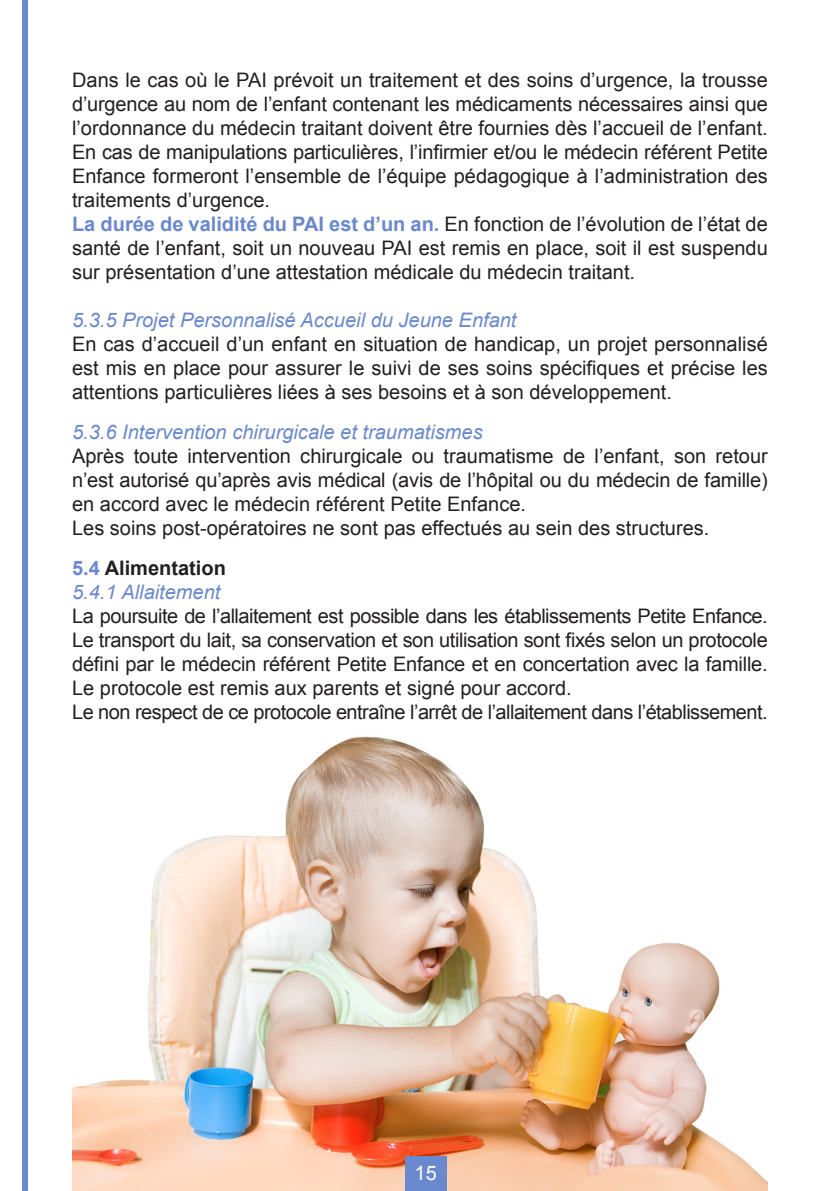
<style>
.page{position:relative;width:840px;height:1191px;background:#fff}
.page>*{position:absolute;margin:0;border:0;box-sizing:border-box;transform-origin:0 0}
.t1{font:20px/24px "Arial";color:#231f20}
.t2{font:20px "Arial";letter-spacing:-.025em;color:#231f20}
.t3{font:italic 20px "Arial";color:#6a88ce}
.t4{font:20px "Arial";letter-spacing:-.02em;color:#231f20}
.t5{font:700 20px "Arial";color:#231f20}
.t6{font:20px "Arial";color:#fff}
.s1{font-weight:700;color:#6a88ce}
.s2{color:#6a88ce}
</style>
<div class="page">
<img style="left:72px;top:736px;width:695px;height:455px">
<div style="left:405px;top:1157px;width:41px;height:34px;background:#6a88ce"></div>
<div style="left:22px;top:0;width:5px;height:1191px;background:#6a88ce"></div>
<p class="t1" style="left:72px;top:68px;width:697px;text-align:justify">Dans le cas où le PAI prévoit un traitement et des soins d’urgence, la trousse d’urgence au nom de l’enfant contenant les médicaments nécessaires ainsi que l’ordonnance du médecin traitant doivent être fournies dès l’accueil de l’enfant.</p>
<p class="t1" style="left:72px;top:140px;width:697px">En cas de manipulations particulières, l’infirmier et/ou le médecin référent Petite<br>Enfance formeront l’ensemble de l’équipe pédagogique à l’administration des</p>
<p class="t1" style="left:72px;top:188px;width:199px">traitements d’urgence.</p>
<p class="t1" style="left:72px;top:212px;width:697px"><span class="s1">La durée de validité du PAI est d’un an.</span> En fonction de l’évolution de l’état de santé de l’enfant, soit un nouveau PAI est remis en place, soit il est suspendu</p>
<p class="t1" style="left:72px;top:260px;width:564px">sur présentation d’une attestation médicale du médecin traitant.</p>
<p class="t3" style="left:72px;top:307px;width:445px">5.3.5 Projet Personnalisé Accueil du Jeune Enfant</p>
<p class="t1" style="left:72px;top:332px;width:697px">En cas d’accueil d’un enfant en situation de handicap, un projet personnalisé est mis en place pour assurer le suivi de ses soins spécifiques et précise les</p>
<p class="t1" style="left:72px;top:380px;width:601px">attentions particulières liées à ses besoins et à son développement.</p>
<p class="t3" style="left:72px;top:419px;width:412px">5.3.6 Intervention chirurgicale et traumatismes</p>
<p class="t1" style="left:72px;top:444px;width:697px">Après toute intervention chirurgicale ou traumatisme de l’enfant, son retour n’est autorisé qu’après avis médical (avis de l’hôpital ou du médecin de famille)</p>
<p class="t1" style="left:72px;top:492px;width:455px">en accord avec le médecin référent Petite Enfance.</p>
<p class="t1" style="left:72px;top:516px;width:638px">Les soins post-opératoires ne sont pas effectués au sein des structures.</p>
<p class="t5" style="left:72px;top:554px;width:155px"><span class="s2">5.4</span> Alimentation</p>
<p class="t3" style="left:72px;top:579px;width:150px">5.4.1 Allaitement</p>
<p class="t2" style="left:72px;top:602px;width:696px">La poursuite de l’allaitement est possible dans les établissements Petite Enfance.</p>
<p class="t4" style="left:72px;top:626px;width:696px">Le transport du lait, sa conservation et son utilisation sont fixés selon un protocole</p>
<p class="t1" style="left:72px;top:652px;width:696px">défini par le médecin référent Petite Enfance et en concertation avec la famille.</p>
<p class="t1" style="left:72px;top:676px;width:501px">Le protocole est remis aux parents et signé pour accord.</p>
<p class="t2" style="left:72px;top:698px;width:696px">Le non respect de ce protocole entraîne l’arrêt de l’allaitement dans l’établissement.</p>
<p class="t6" style="left:414px;top:1159px;width:24px">15</p>
</div>
